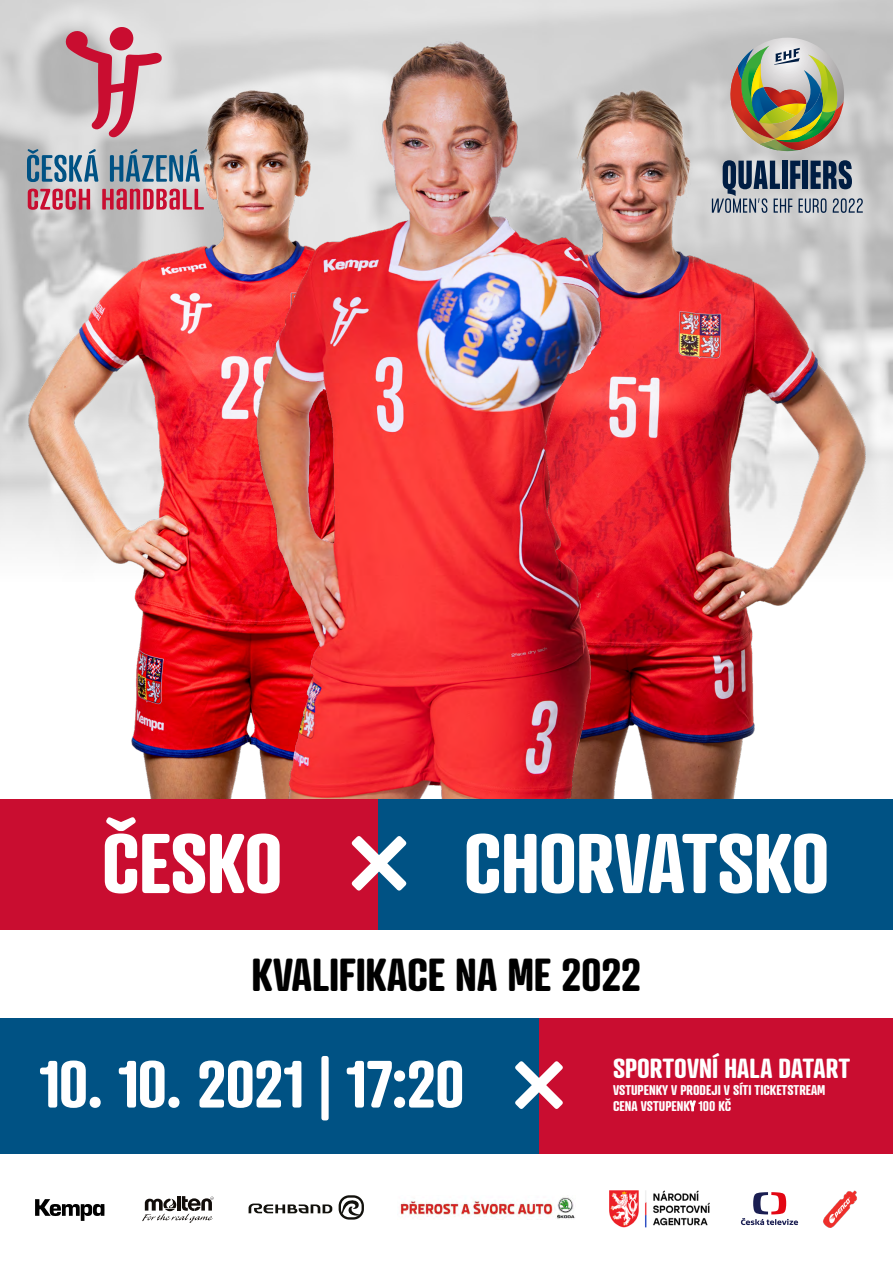
<style>
.page{position:relative;width:893px;height:1263px;background:#fff}
.page>*{position:absolute;margin:0;border:0;box-sizing:border-box;transform-origin:0 0}
.t1{font:700 81.75px "Atrament Std";letter-spacing:-.01em;color:#fff}
.t2{font:700 64.5px "Atrament Std";letter-spacing:-.02em;color:#fff}
.t3{font:700 44.78px "Atrament Std";letter-spacing:-.01em;color:#000}
.t4{font:700 26.78px "Atrament Std";letter-spacing:.005em;color:#fff}
.t5{font:700 13.65px/15.8px "Atrament Std";color:#fff}
.s1{font-family:"Atrament";font-weight:600}
</style>
<div class="page">
<img style="left:709px;top:52px;width:180px;height:747px">
<img style="left:0;top:73px;width:148px;height:710px">
<img style="left:148px;top:0;width:561px;height:799px">
<div style="left:0;top:799px;width:446px;height:131px;background:#c90d30"></div>
<div style="left:379px;top:799px;width:514px;height:131px;background:#005284"></div>
<svg style="left:351px;top:836px;width:56px;height:55px"></svg>
<svg style="left:65px;top:27px;width:97px;height:110px;background:#cf959f"></svg>
<svg style="left:28px;top:189px;width:62px;height:21px"></svg>
<svg style="left:102px;top:189px;width:102px;height:21px;background:#c96679"></svg>
<svg style="left:27px;top:149px;width:71px;height:33px;background:#769aaf"></svg>
<svg style="left:110px;top:149px;width:90px;height:33px;background:#7092a7"></svg>
<svg style="left:35px;top:1199px;width:69px;height:22px"></svg>
<img style="left:400px;top:1197px;width:175px;height:22px">
<img style="left:823px;top:1190px;width:34px;height:37px">
<svg style="left:142px;top:1196px;width:72px;height:27px"></svg>
<svg style="left:249px;top:1203px;width:83px;height:10px"></svg>
<svg style="left:339px;top:1195px;width:25px;height:24px"></svg>
<svg style="left:741px;top:1192px;width:57px;height:33px"></svg>
<div style="left:0;top:1018px;width:893px;height:135px;background:#c90d30"></div>
<div style="left:0;top:1018px;width:539px;height:135px;background:#005284"></div>
<svg style="left:515px;top:1061px;width:48px;height:48px"></svg>
<svg style="left:729px;top:38px;width:115px;height:115px;background:#a5a180"></svg>
<svg style="left:712px;top:160px;width:151px;height:53px;background:#7e8998"></svg>
<img style="left:609px;top:1190px;width:101px;height:38px">
<h1 class="t1" style="left:102px;top:808px;width:183px">ČESKO</h1>
<h1 class="t1" style="left:463px;top:808px;width:368px">CHORVATSKO</h1>
<h3 class="t3" style="left:251px;top:944px;width:392px">KVALIFIKACE NA ME 2022</h3>
<h2 class="t2" style="left:39px;top:1040px;width:427px">10. 10. 2021 | 17:20</h2>
<h3 class="t4" style="left:613px;top:1050px;width:238px">SPORTOVNÍ HALA DATART</h3>
<p class="t5" style="left:613px;top:1081px;width:214px">VSTUPENKY V PRODEJI V SÍTI TICKETSTREAM<br>CENA VSTUPENK<span class="s1">Y</span> 100 KČ</p>
</div>
